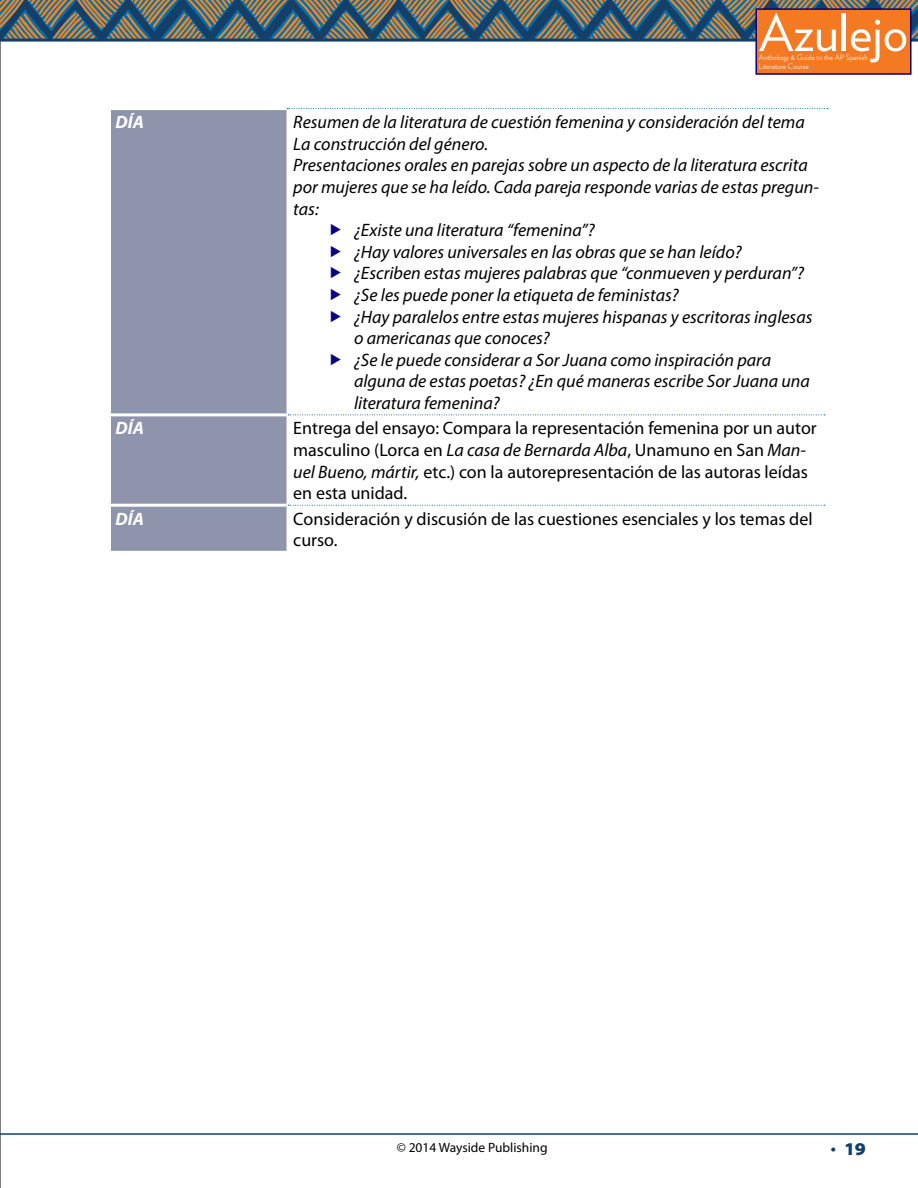
<style>
.page{position:relative;width:918px;height:1188px;background:#fff}
.page>*{position:absolute;margin:0;border:0;box-sizing:border-box;transform-origin:0 0}
.t1{font:51px "Verlag";color:#fff}
.t2{font:italic 18px "Myriad Pro";color:#000}
.t3{font:18px/21.6px "Myriad Pro";color:#000}
.t4{font:italic 700 18px "Myriad Pro";color:#fff}
.t5{font:900 semi-expanded 18px "Myriad Pro";color:#133f69}
.t6{font:13.5px "Myriad Pro";color:#000}
.t7{font:300 7.5px "Verlag";color:#fff}
.s1{font-style:italic}
.s2{font-size:13.5px}
</style>
<div class="page">
<hr style="left:0;top:0;width:1px;height:1188px;background:#000">
<svg style="left:0;top:0;width:918px;height:39px"></svg>
<hr style="left:0;top:39px;width:918px;height:3px;background:#133f69">
<hr style="left:0;top:1133px;width:918px;height:2px;background:#133f69">
<div style="left:755px;top:8px;width:157px;height:67px;background:#f47923;border:2px solid #0b0080"></div>
<div style="left:111px;top:110px;width:176px;height:441px;background:#8f94ad"></div>
<hr style="left:108px;top:413px;width:179px;height:3px;background:#fff">
<hr style="left:108px;top:504px;width:179px;height:3px;background:#fff">
<svg style="left:287px;top:108px;width:541px;height:1px"></svg>
<svg style="left:288px;top:415px;width:537px;height:1px"></svg>
<svg style="left:288px;top:505px;width:537px;height:1px"></svg>
<h1 class="t1" style="left:759px;top:-5px;width:151px">Azulejo</h1>
<p class="t7" style="left:759px;top:61px;width:52px">Literature Course</p>
<p class="t7" style="left:759px;top:52px;width:110px">Anthology &amp; Guide to the AP Spanish</p>
<p class="t4" style="left:116px;top:110px;width:30px">DÍA</p>
<p class="t2" style="left:293px;top:111px;width:513px">Resumen de la literatura de cuestión femenina y consideración del tema</p>
<p class="t2" style="left:293px;top:133px;width:196px">La construcción del género.</p>
<p class="t2" style="left:293px;top:154px;width:516px">Presentaciones orales en parejas sobre un aspecto de la literatura escrita</p>
<p class="t2" style="left:293px;top:176px;width:527px">por mujeres que se ha leído. Cada pareja responde varias de estas pregun-</p>
<p class="t2" style="left:293px;top:197px;width:27px">tas:</p>
<p class="t2" style="left:354px;top:219px;width:242px">¿Existe una literatura “femenina”?</p>
<p class="t2" style="left:354px;top:241px;width:389px">¿Hay valores universales en las obras que se han leído?</p>
<p class="t2" style="left:354px;top:262px;width:451px">¿Escriben estas mujeres palabras que “conmueven y perduran”?</p>
<p class="t2" style="left:354px;top:284px;width:326px">¿Se les puede poner la etiqueta de feministas?</p>
<p class="t2" style="left:354px;top:305px;width:460px">¿Hay paralelos entre estas mujeres hispanas y escritoras inglesas</p>
<p class="t2" style="left:354px;top:327px;width:197px">o americanas que conoces?</p>
<p class="t2" style="left:354px;top:349px;width:419px">¿Se le puede considerar a Sor Juana como inspiración para</p>
<p class="t2" style="left:354px;top:370px;width:457px">alguna de estas poetas? ¿En qué maneras escribe Sor Juana una</p>
<p class="t2" style="left:354px;top:392px;width:147px">literatura femenina?</p>
<p class="t4" style="left:115px;top:417px;width:30px">DÍA</p>
<p class="t3" style="left:293px;top:417px;width:525px">Entrega del ensayo: Compara la representación femenina por un autor masculino (Lorca en <span class="s1">La casa de Bernarda Alba</span>, Unamuno en San <span class="s1">Man&shy;uel Bueno, mártir,</span> etc.) con la autorepresentación de las autoras leídas en esta unidad.</p>
<p class="t4" style="left:115px;top:507px;width:30px">DÍA</p>
<p class="t3" style="left:293px;top:508px;width:521px">Consideración y discusión de las cuestiones esenciales y los temas del curso.</p>
<p class="t6" style="left:397px;top:1139px;width:152px">© 2014 Wayside Publishing</p>
<p class="t5" style="left:831px;top:1138px;width:37px"><span class="s2">•</span> 19</p>
</div>
